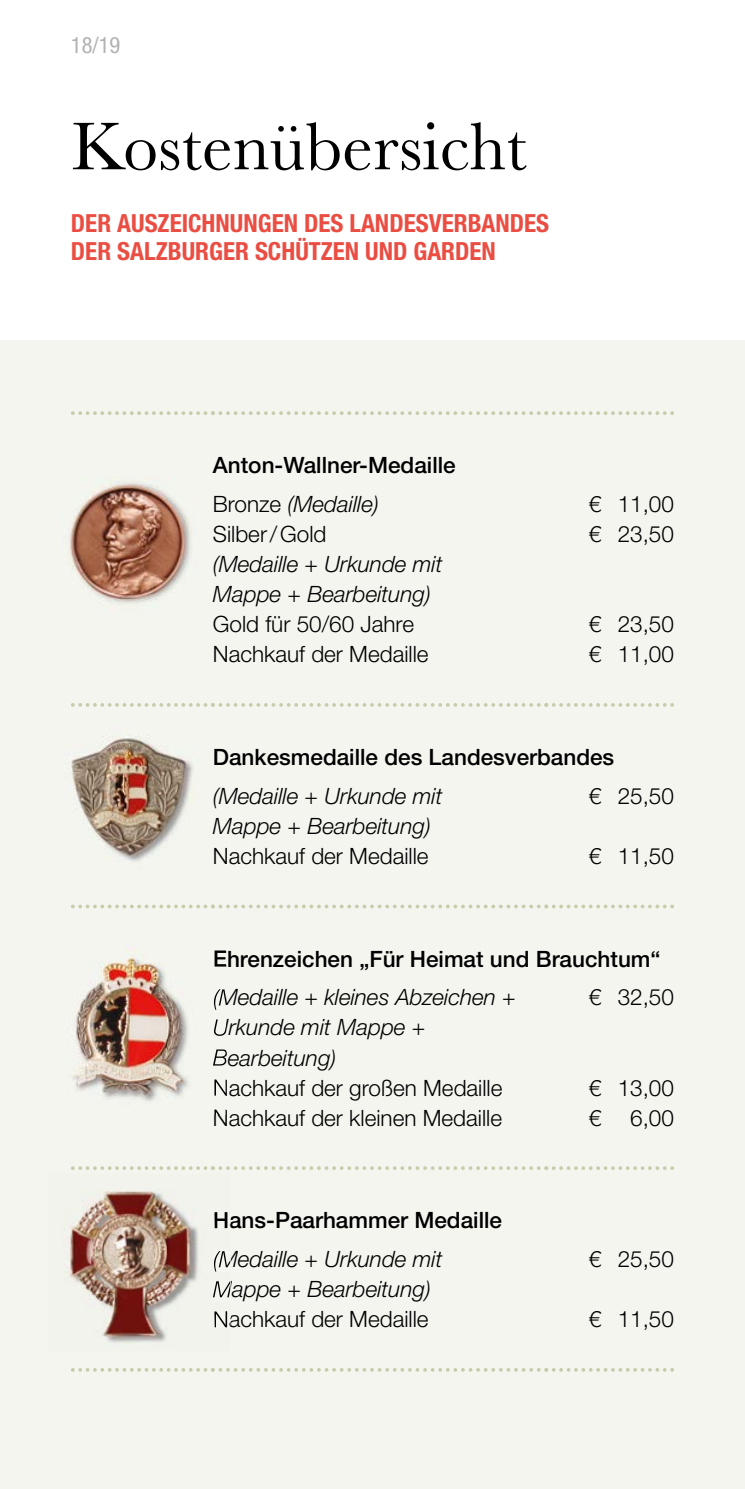
<style>
.page{position:relative;width:745px;height:1489px;background:#fff}
.page>*{position:absolute;margin:0;border:0;box-sizing:border-box;transform-origin:0 0}
.t1{font:70px "Baskerville";color:#000}
.t2{font:700 condensed 25px/27.5px "Helvetica Neue LT";color:#ea4e43}
.t3{font:300 22.5px/30px "Helvetica Neue LT";color:#000}
.t4{font:italic 300 22.5px/30px "Helvetica Neue LT";color:#000}
.t5{font:500 22.5px/39px "Helvetica Neue LT";color:#000}
.t6{font:condensed 22.5px "Helvetica Neue LT";color:#b1b2b3}
.s1{font-weight:300}
.s2{font-weight:300;font-style:italic}
</style>
<div class="page">
<div style="left:0;top:340px;width:744px;height:1148px;background:#f4f5ef"></div>
<svg style="left:71px;top:411px;width:602px;height:4px"></svg>
<svg style="left:71px;top:703px;width:602px;height:3px"></svg>
<svg style="left:71px;top:1166px;width:602px;height:3px"></svg>
<svg style="left:71px;top:904px;width:602px;height:4px"></svg>
<svg style="left:71px;top:1368px;width:602px;height:3px"></svg>
<img style="left:70px;top:481px;width:121px;height:122px">
<img style="left:71px;top:736px;width:122px;height:126px">
<img style="left:72px;top:951px;width:145px;height:150px">
<img style="left:214px;top:950px;width:11px;height:19px">
<img style="left:214px;top:989px;width:11px;height:20px">
<img style="left:214px;top:1019px;width:11px;height:20px">
<img style="left:213px;top:1049px;width:12px;height:21px">
<img style="left:214px;top:1079px;width:11px;height:21px">
<svg style="left:214px;top:1109px;width:6px;height:5px"></svg>
<img style="left:64px;top:1191px;width:164px;height:99px">
<img style="left:87px;top:1290px;width:140px;height:53px">
<img style="left:214px;top:1211px;width:16px;height:17px">
<img style="left:214px;top:1250px;width:16px;height:21px">
<img style="left:213px;top:1280px;width:17px;height:21px">
<img style="left:214px;top:1311px;width:16px;height:16px">
<p class="t6" style="left:71px;top:32px;width:51px">18/19</p>
<h1 class="t1" style="left:71px;top:102px;width:457px">Kostenübersicht</h1>
<p class="t2" style="left:71px;top:209px;width:479px">DER AUSZEICHNUNGEN DES LANDESVERBANDES<br>DER SALZBURGER SCHÜTZEN UND GARDEN</p>
<p class="t5" style="left:213px;top:445px;width:244px">Anton-Wallner-Medaille<br><span class="s1">Bronze</span> <span class="s2">(Medaille)</span></p>
<p class="t3" style="left:213px;top:519px;width:115px">Silber / Gold</p>
<p class="t4" style="left:213px;top:549px;width:231px">(Medaille + Urkunde mit<br>Mappe + Bearbeitung)</p>
<p class="t3" style="left:213px;top:609px;width:217px">Gold für 50/60 Jahre<br>Nachkauf der Medaille</p>
<p class="t3" style="left:588px;top:489px;width:87px">€ 11,00 € 23,50</p>
<p class="t3" style="left:588px;top:608px;width:87px">€ 23,50 € 11,00</p>
<p class="t5" style="left:213px;top:737px;width:402px">Dankesmedaille des Landesverbandes</p>
<p class="t4" style="left:213px;top:780px;width:231px">(Medaille + Urkunde mit<br>Mappe + Bearbeitung)</p>
<p class="t3" style="left:213px;top:840px;width:217px">Nachkauf der Medaille</p>
<p class="t3" style="left:588px;top:780px;width:87px">€ 25,50</p>
<p class="t3" style="left:588px;top:840px;width:87px">€ 11,50</p>
<p class="t5" style="left:213px;top:938px;width:449px">Ehrenzeichen „Für Heimat und Brauchtum“</p>
<p class="t4" style="left:213px;top:982px;width:304px">(Medaille + kleines Abzeichen +<br>Urkunde mit Mappe +<br>Bearbeitung)</p>
<p class="t3" style="left:213px;top:1071px;width:291px">Nachkauf der großen Medaille<br>Nachkauf der kleinen Medaille</p>
<p class="t3" style="left:588px;top:981px;width:87px">€ 32,50</p>
<p class="t3" style="left:588px;top:1071px;width:87px">€ 13,00 €</p>
<p class="t3" style="left:629px;top:1101px;width:45px">6,00</p>
<p class="t5" style="left:213px;top:1200px;width:290px">Hans-Paarhammer Medaille</p>
<p class="t4" style="left:213px;top:1243px;width:231px">(Medaille + Urkunde mit<br>Mappe + Bearbeitung)</p>
<p class="t3" style="left:213px;top:1303px;width:217px">Nachkauf der Medaille</p>
<p class="t3" style="left:588px;top:1243px;width:87px">€ 25,50</p>
<p class="t3" style="left:588px;top:1303px;width:87px">€ 11,50</p>
</div>
